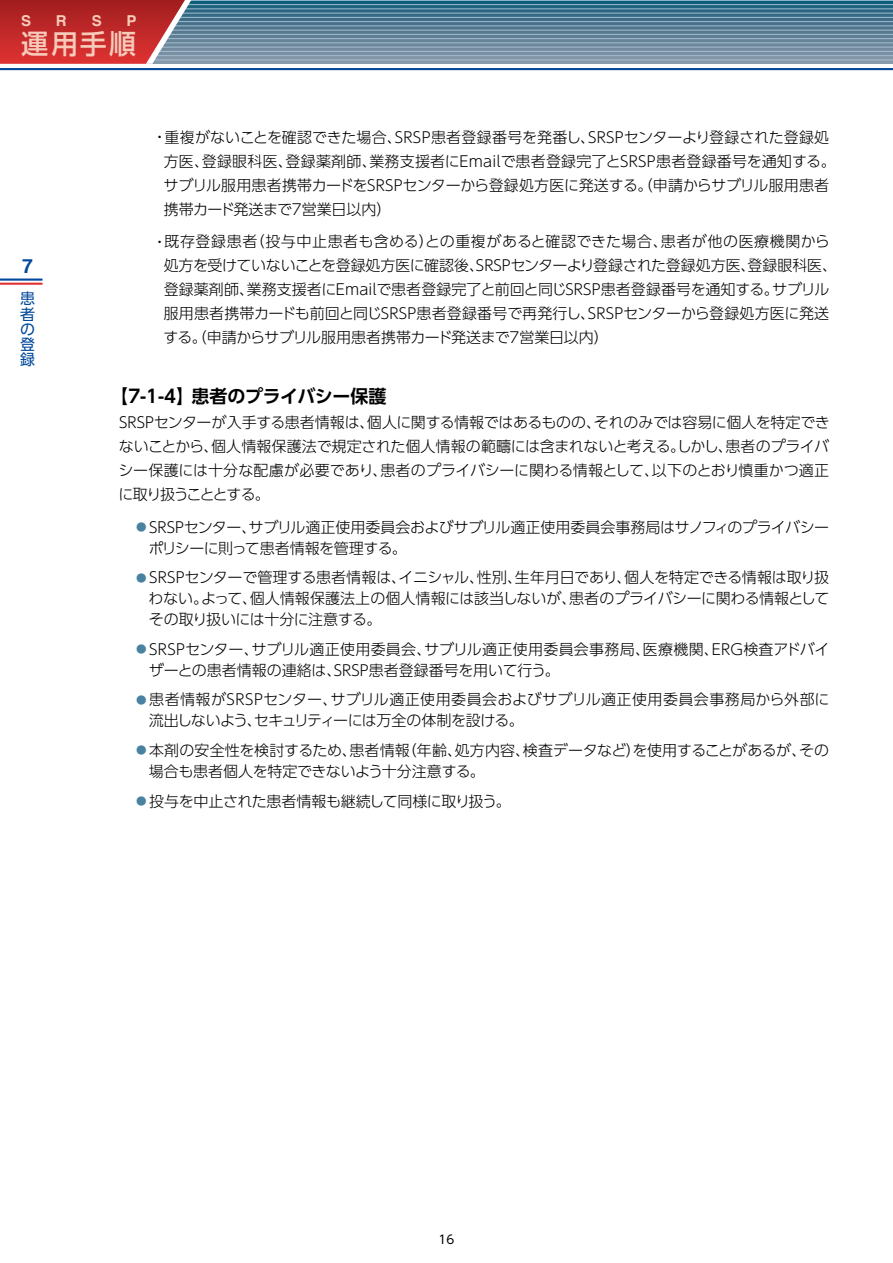
<style>
.page{position:relative;width:893px;height:1263px;background:#fff}
.page>*{position:absolute;margin:0;border:0;box-sizing:border-box;transform-origin:0 0}
.t1{font:500 27px "UD Shin Go Pro";color:#f7caba}
.t2{font:700 19.5px "Helvetica";color:#00489b}
.t3{font:700 18px "UD Shin Go Pro De";letter-spacing:-.015em;color:#000}
.t4{font:300 15px/24px "UD Shin Go Pro";letter-spacing:-.005em;color:#000}
.t5{font:300 15px "UD Shin Go Pro";letter-spacing:-.025em;color:#000}
.t6{font:15px/15px "UD Shin Go Pro";color:#00489b;text-align:justify}
.t7{font:700 15px "Helvetica";color:#f7caba}
.t8{font:12px "UD Shin Go Pro";color:#000}
.s1{font-size:10.5px}
.s2{font-size:10.5px;color:#4981a1}
</style>
<div class="page">
<svg style="left:191px;top:1px;width:702px;height:63px;background:#5a8096"></svg>
<hr style="left:0;top:68px;width:893px;height:2px;background:#00489b">
<hr style="left:0;top:4px;width:893px;height:1px;background:#a4bdd1">
<hr style="left:0;top:0;width:893px;height:1px;background:#a4bdd1">
<hr style="left:0;top:9px;width:893px;height:1px;background:#a4bdd1">
<hr style="left:0;top:13px;width:893px;height:1px;background:#a4bdd1">
<hr style="left:0;top:17px;width:893px;height:1px;background:#a4bdd1">
<hr style="left:0;top:21px;width:893px;height:1px;background:#a4bdd1">
<hr style="left:0;top:26px;width:893px;height:1px;background:#a4bdd1">
<hr style="left:0;top:30px;width:893px;height:1px;background:#a4bdd1">
<hr style="left:0;top:34px;width:893px;height:1px;background:#a4bdd1">
<hr style="left:0;top:38px;width:893px;height:1px;background:#a4bdd1">
<hr style="left:0;top:43px;width:893px;height:1px;background:#a4bdd1">
<hr style="left:0;top:47px;width:893px;height:1px;background:#a4bdd1">
<hr style="left:0;top:51px;width:893px;height:1px;background:#a4bdd1">
<hr style="left:0;top:55px;width:893px;height:1px;background:#a4bdd1">
<hr style="left:0;top:60px;width:893px;height:1px;background:#a4bdd1">
<svg style="left:0;top:0;width:191px;height:64px;background:#ba393c"></svg>
<hr style="left:0;top:283px;width:43px;height:2px;background:#df3232">
<hr style="left:0;top:279px;width:43px;height:2px;background:#00489b">
<p class="t7" style="left:21px;top:9px;width:12px">S</p>
<p class="t7" style="left:56px;top:9px;width:12px">R</p>
<p class="t7" style="left:92px;top:9px;width:12px">S</p>
<p class="t7" style="left:127px;top:9px;width:12px">P</p>
<h1 class="t1" style="left:21px;top:22px;width:116px">運用手順</h1>
<h2 class="t2" style="left:22px;top:250px;width:12px">7</h2>
<p class="t6" style="left:20px;top:291px;width:16px">患者の登録</p>
<p class="t4" style="left:164px;top:125px;width:674px;text-indent:-6px"><span class="s1">•</span> 重複がないことを確認できた場合、SRSP患者登録番号を発番し、SRSPセンターより登録された登録処方医、登録眼科医、登録薬剤師、業務支援者にEmailで患者登録完了とSRSP患者登録番号を通知する。サブリル服用患者携帯カードをSRSPセンターから登録処方医に発送する。（申請からサブリル服用患者携帯カード発送まで7営業日以内）</p>
<p class="t4" style="left:163px;top:229px;width:675px;text-indent:-6px"><span class="s1">•</span> 既存登録患者（投与中止患者も含める）との重複があると確認できた場合、患者が他の医療機関から処方を受けていないことを登録処方医に確認後、SRSPセンターより登録された登録処方医、登録眼科医、登録薬剤師、業務支援者にEmailで患者登録完了と前回と同じSRSP患者登録番号を通知する。サブリル服用患者携帯カードも前回と同じSRSP患者登録番号で再発行し、SRSPセンターから登録処方医に発送する。（申請からサブリル服用患者携帯カード発送まで7営業日以内）</p>
<p class="t3" style="left:110px;top:381px;width:278px">【7-1-4】患者のプライバシー保護</p>
<p class="t4" style="left:119px;top:410px;width:713px;text-align:justify">SRSPセンターが入手する患者情報は、個人に関する情報ではあるものの、それのみでは容易に個人を特定できないことから、個人情報保護法で規定された個人情報の範疇には含まれないと考える。しかし、患者のプライバシー保護には十分な配慮が必要であり、患者のプライバシーに関わる情報として、以下のとおり慎重かつ適正に取り扱うこととする。</p>
<p class="t4" style="left:148px;top:516px;width:682px;line-height:21px;text-indent:-12px"><span class="s2">●</span> SRSPセンター、サブリル適正使用委員会およびサブリル適正使用委員会事務局はサノフィのプライバシーポリシーに則って患者情報を管理する。</p>
<p class="t4" style="left:149px;top:567px;width:682px;line-height:21px;text-align:justify;text-indent:-12px"><span class="s2">●</span> SRSPセンターで管理する患者情報は、イニシャル、性別、生年月日であり、個人を特定できる情報は取り扱わない。よって、個人情報保護法上の個人情報には該当しないが、患者のプライバシーに関わる情報としてその取り扱いには十分に注意する。</p>
<p class="t4" style="left:149px;top:638px;width:682px;line-height:21px;text-indent:-13px"><span class="s2">●</span> SRSPセンター、サブリル適正使用委員会、サブリル適正使用委員会事務局、医療機関、ERG検査アドバイザーとの患者情報の連絡は、SRSP患者登録番号を用いて行う。</p>
<p class="t4" style="left:149px;top:689px;width:682px;line-height:21px;text-indent:-13px"><span class="s2">●</span> 患者情報がSRSPセンター、サブリル適正使用委員会およびサブリル適正使用委員会事務局から外部に流出しないよう、セキュリティーには万全の体制を設ける。</p>
<p class="t4" style="left:149px;top:739px;width:682px;line-height:21px;text-indent:-13px"><span class="s2">●</span> 本剤の安全性を検討するため、患者情報（年齢、処方内容、検査データなど）を使用することがあるが、その場合も患者個人を特定できないよう十分注意する。</p>
<p class="t5" style="left:136px;top:789px;width:376px"><span class="s2">●</span> 投与を中止された患者情報も継続して同様に取り扱う。</p>
<p class="t8" style="left:439px;top:1230px;width:17px">16</p>
</div>
